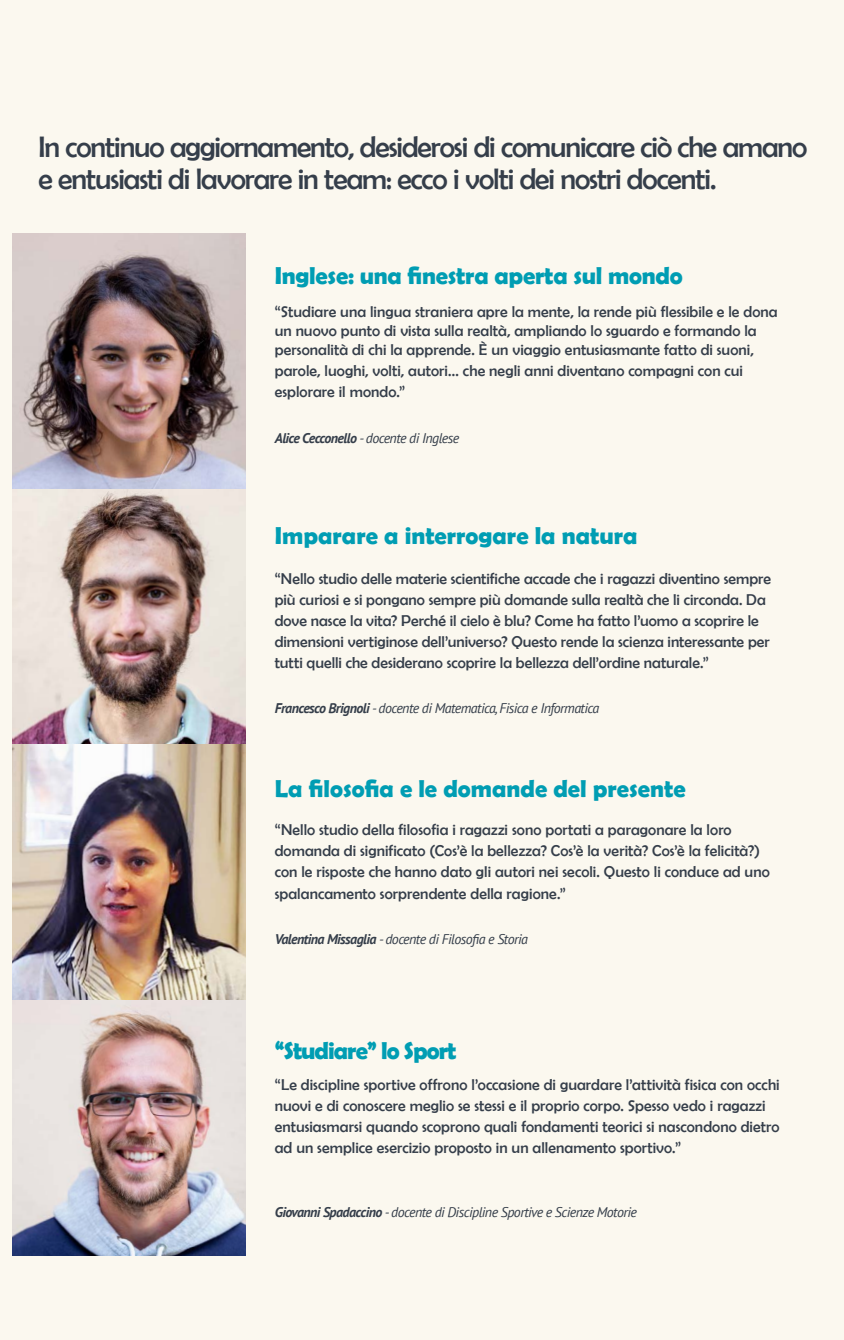
<style>
.page{position:relative;width:844px;height:1340px;background:#fff}
.page>*{position:absolute;margin:0;border:0;box-sizing:border-box;transform-origin:0 0}
.t1{font:29.75px/31.2px "Berlin Sans FB";letter-spacing:-.035em;color:#353e4a}
.t2{font:700 24.5px "Berlin Sans FB Demi";color:#009db3}
.t3{font:700 24.5px "Berlin Sans FB Demi";letter-spacing:-.04em;color:#009db3}
.t4{font:15.75px/21px "Berlin Sans FB";letter-spacing:.005em;color:#353e4a}
.t5{font:italic 14px "PT Sans";letter-spacing:-.04em;color:#353e4a}
.s1{font-weight:700}
</style>
<div class="page">
<div style="left:0;top:0;width:843px;height:1339px;background:#fbf8ef"></div>
<img style="left:12px;top:233px;width:234px;height:1022px">
<h1 class="t1" style="left:38px;top:131px;width:770px">In continuo aggiornamento, desiderosi di comunicare ciò che amano e entusiasti di lavorare in team: ecco i volti dei nostri docenti.</h1>
<h2 class="t2" style="left:275px;top:261px;width:409px">Inglese: una finestra aperta sul mondo</h2>
<p class="t4" style="left:275px;top:302px;width:504px;line-height:19.2px">“Studiare una lingua straniera apre la mente, la rende più flessibile e le dona un nuovo punto di vista sulla realtà, ampliando lo sguardo e formando la personalità di chi la apprende. È un viaggio entusiasmante fatto di suoni,</p>
<p class="t4" style="left:275px;top:360px;width:469px">parole, luoghi, volti, autori... che negli anni diventano compagni con cui esplorare il mondo.”</p>
<p class="t5" style="left:275px;top:429px;width:186px"><span class="s1">Alice Cecconello</span> - docente di Inglese</p>
<h2 class="t2" style="left:275px;top:521px;width:364px">Imparare a interrogare la natura</h2>
<p class="t4" style="left:275px;top:567px;width:497px">“Nello studio delle materie scientifiche accade che i ragazzi diventino sempre più curiosi e si pongano sempre più domande sulla realtà che li circonda. Da dove nasce la vita? Perché il cielo è blu? Come ha fatto l’uomo a scoprire le dimensioni vertiginose dell’universo? Questo rende la scienza interessante per tutti quelli che desiderano scoprire la bellezza dell’ordine naturale.”</p>
<p class="t5" style="left:275px;top:699px;width:326px"><span class="s1">Francesco Brignoli</span> - docente di Matematica, Fisica e Informatica</p>
<h2 class="t2" style="left:275px;top:774px;width:412px">La filosofia e le domande del presente</h2>
<p class="t4" style="left:275px;top:819px;width:496px">“Nello studio della filosofia i ragazzi sono portati a paragonare la loro domanda di significato (Cos’è la bellezza? Cos’è la verità? Cos’è la felicità?) con le risposte che hanno dato gli autori nei secoli. Questo li conduce ad uno spalancamento sorprendente della ragione.”</p>
<p class="t5" style="left:275px;top:930px;width:255px"><span class="s1">Valentina Missaglia</span> - docente di Filosofia e Storia</p>
<h2 class="t3" style="left:275px;top:1036px;width:183px">“Studiare” lo Sport</h2>
<p class="t4" style="left:275px;top:1074px;width:506px">“Le discipline sportive offrono l’occasione di guardare l’attività fisica con occhi nuovi e di conoscere meglio se stessi e il proprio corpo. Spesso vedo i ragazzi entusiasmarsi quando scoprono quali fondamenti teorici si nascondono dietro ad un semplice esercizio proposto in un allenamento sportivo.”</p>
<p class="t5" style="left:275px;top:1203px;width:364px"><span class="s1">Giovanni Spadaccino</span> - docente di Discipline Sportive e Scienze Motorie</p>
</div>
